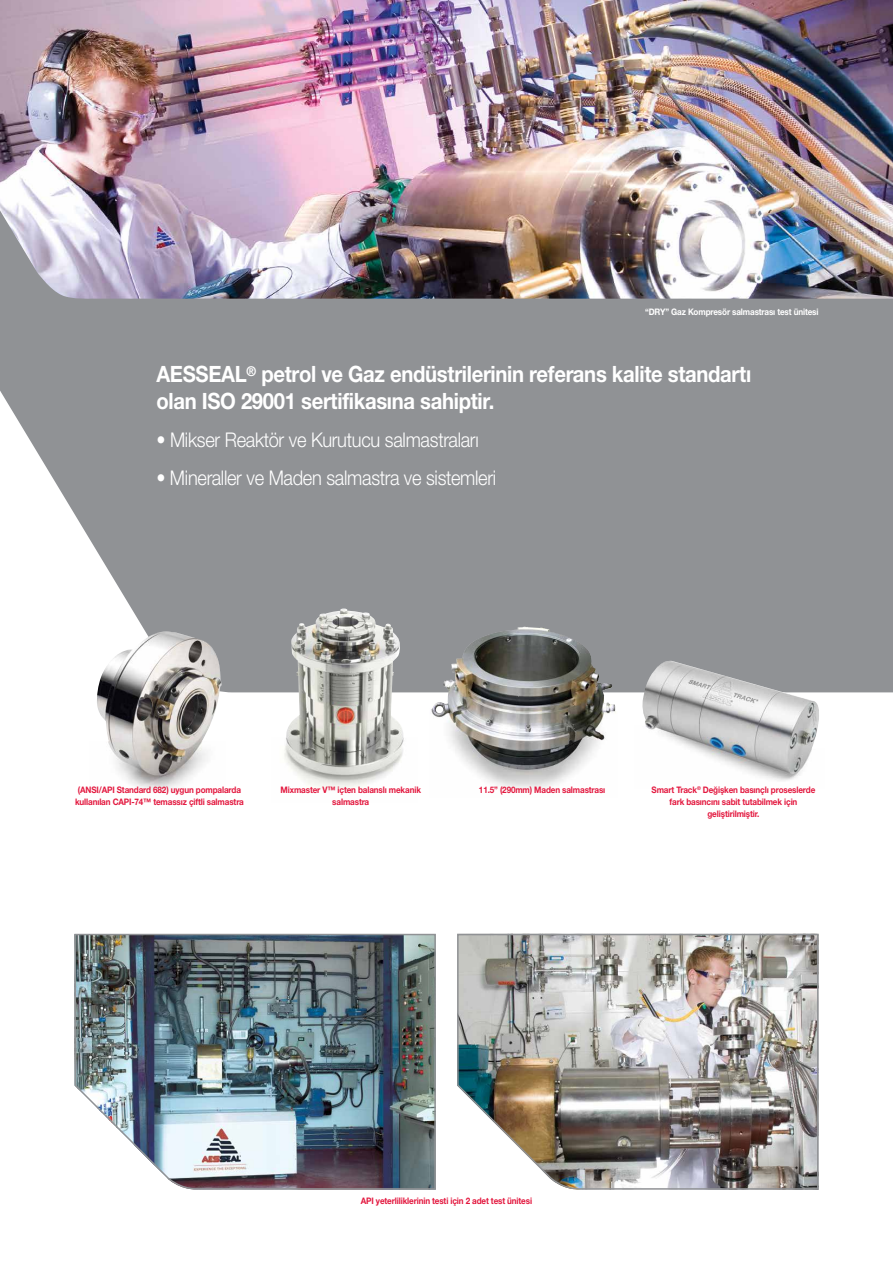
<style>
.page{position:relative;width:893px;height:1263px;background:#fff}
.page>*{position:absolute;margin:0;border:0;box-sizing:border-box;transform-origin:0 0}
.t1{font:700 22.5px/27px "Helvetica Neue LTW1 G";letter-spacing:-.015em;color:#fff;scale:.9 1}
.t2{font:300 20.25px "Helvetica Neue LTW1 G";letter-spacing:-.015em;color:#fff;scale:.9 1}
.t3{font:700 9px/12px "Helvetica Neue LTW1 G";letter-spacing:-.015em;color:#e3173e;text-align:center;scale:.9 1}
.t4{font:700 9px "Helvetica Neue LTW1 G";letter-spacing:-.015em;color:#fff;scale:.9 1}
</style>
<div class="page">
<img style="left:0;top:0;width:893px;height:692px">
<img style="left:74px;top:933px;width:362px;height:257px">
<img style="left:457px;top:933px;width:362px;height:257px">
<img style="left:429px;top:626px;width:188px;height:163px">
<img style="left:90px;top:631px;width:136px;height:160px">
<img style="left:635px;top:661px;width:190px;height:120px">
<img style="left:272px;top:608px;width:145px;height:181px">
<p class="t4" style="left:645px;top:307px;width:194px">“DRY” Gaz Kompresör salmastrası test ünitesi</p>
<h1 class="t1" style="left:156px;top:360px;width:662px">AESSEAL<sup>®</sup> petrol ve Gaz endüstrilerinin referans kalite standartı olan ISO 29001 sertifikasına sahiptir.</h1>
<h2 class="t2" style="left:156px;top:427px;width:360px">• Mikser Reaktör ve Kurutucu salmastraları</h2>
<h2 class="t2" style="left:156px;top:465px;width:379px">• Mineraller ve Maden salmastra ve sistemleri</h2>
<p class="t3" style="left:75px;top:784px;width:189px">(ANSI/API Standard 682) uygun pompalarda kullanılan CAPI-74™ temassız çiftli salmastra</p>
<p class="t3" style="left:281px;top:784px;width:157px">Mixmaster V™ içten balanslı mekanik salmastra</p>
<p class="t3" style="left:479px;top:784px;width:142px">11.5” (290mm) Maden salmastrası</p>
<p class="t3" style="left:652px;top:784px;width:184px">Smart Track<sup>®</sup> Değişken basınçlı proseslerde fark basıncını sabit tutabilmek için geliştirilmiştir.</p>
<p class="t3" style="left:361px;top:1195px;width:192px">API yeterliliklerinin testi için 2 adet test ünitesi</p>
</div>
